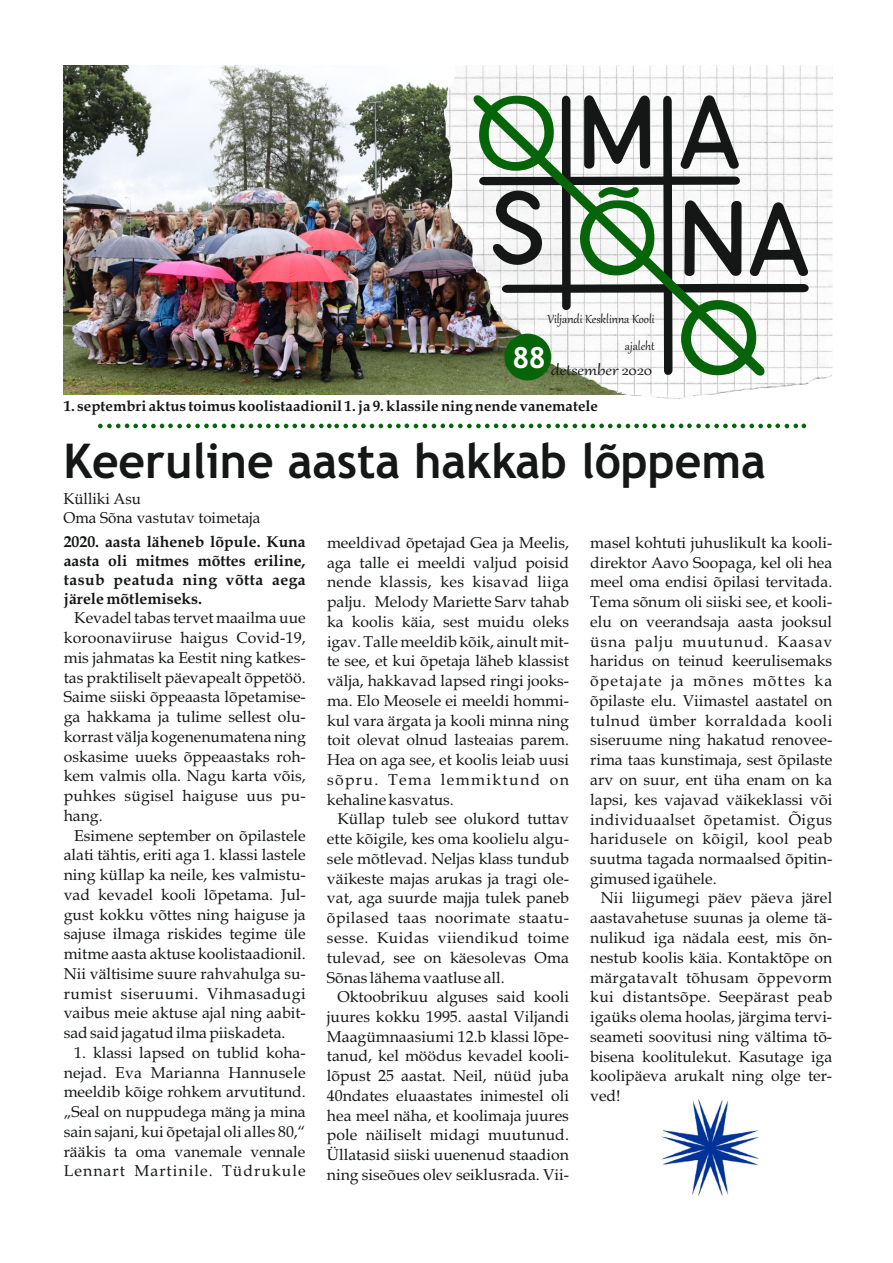
<style>
.page{position:relative;width:893px;height:1263px;background:#fff}
.page>*{position:absolute;margin:0;border:0;box-sizing:border-box;transform-origin:0 0}
.t1{font:700 48px "Trebuchet MS";color:#151616;scale:.96 1}
.t2{font:18px "Gabriola";color:#151616;scale:1.17 1}
.t3{font:15.75px/19.8px "Book Antiqua";color:#151616;text-align:justify}
.t4{font:700 15.75px/18.9px "Book Antiqua";letter-spacing:.015em;color:#151616;text-align:justify}
.t5{font:15.75px/19.6px "Book Antiqua";color:#151616;scale:.96 1}
.t6{font:700 15px "Book Antiqua";color:#151616}
.t7{font:14.55px/26.7px "Gabriola";color:#151616;text-align:right}
</style>
<div class="page">
<img style="left:64px;top:66px;width:381px;height:329px">
<svg style="left:98px;top:423px;width:708px;height:5px"></svg>
<img style="left:445px;top:66px;width:387px;height:333px">
<svg style="left:767px;top:93px;width:44px;height:284px"></svg>
<svg style="left:469px;top:92px;width:298px;height:287px"></svg>
<div style="left:504px;top:334px;width:47px;height:46px;background:#056508;border-radius:50%"></div>
<img style="left:662px;top:1099px;width:97px;height:97px">
<p class="t7" style="left:547px;top:307px;width:109px">Viljandi Kesklinna Kooli ajaleht</p>
<p class="t2" style="left:513px;top:362px;width:121px"><sup>88</sup> detsember 2020</p>
<p class="t6" style="left:64px;top:401px;width:536px">1. septembri aktus toimus koolistaadionil 1. ja 9. klassile ning nende vanematele</p>
<h1 class="t1" style="left:63px;top:442px;width:733px">Keeruline aasta hakkab lõppema</h1>
<p class="t5" style="left:63px;top:490px;width:207px">Külliki Asu<br>Oma Sõna vastutav toimetaja</p>
<p class="t4" style="left:64px;top:534px;width:244px">2020. aasta läheneb lõpule. Kuna aasta oli mitmes mõttes eriline, tasub peatuda ning võtta aega järele mõtlemiseks.</p>
<p class="t3" style="left:64px;top:610px;width:244px;text-indent:11px">Kevadel tabas tervet maailma uue koroonaviiruse haigus Covid-19, mis jahmatas ka Eestit ning katkes&shy;tas praktiliselt päevapealt õppetöö.<br>Saime siiski õppeaasta lõpetamise&shy;ga hakkama ja tulime sellest olu&shy;korrast välja kogenenumatena ning oskasime uueks õppeaastaks roh&shy;kem valmis olla. Nagu karta võis, puhkes sügisel haiguse uus pu&shy;hang.</p>
<p class="t3" style="left:64px;top:827px;width:244px;text-indent:11px">Esimene september on õpilastele alati tähtis, eriti aga 1. klassi lastele ning küllap ka neile, kes valmistu&shy;vad kevadel kooli lõpetama. Jul&shy;gust kokku võttes ning haiguse ja sajuse ilmaga riskides tegime üle mitme aasta aktuse koolistaadionil.<br>Nii vältisime suure rahvahulga su&shy;rumist siseruumi. Vihmasadugi vaibus meie aktuse ajal ning aabit&shy;sad said jagatud ilma piiskadeta.</p>
<p class="t3" style="left:64px;top:1044px;width:244px;text-indent:11px">1. klassi lapsed on tublid koha&shy;nejad. Eva Marianna Hannusele meeldib kõige rohkem arvutitund. „Seal on nuppudega mäng ja mina sain sajani, kui õpetajal oli alles 80,“ rääkis ta oma vanemale vennale Lennart Martinile. Tüdrukule</p>
<p class="t3" style="left:327px;top:534px;width:244px">meeldivad õpetajad Gea ja Meelis, aga talle ei meeldi valjud poisid nende klassis, kes kisavad liiga palju. Melody Mariette Sarv tahab ka koolis käia, sest muidu oleks igav. Talle meeldib kõik, ainult mit&shy;te see, et kui õpetaja läheb klassist välja, hakkavad lapsed ringi jooks&shy;ma. Elo Meosele ei meeldi hommi&shy;kul vara ärgata ja kooli minna ning toit olevat olnud lasteaias parem.<br>Hea on aga see, et koolis leiab uusi sõpru. Tema lemmiktund on kehaline kasvatus.</p>
<p class="t3" style="left:327px;top:811px;width:244px;text-indent:11px">Küllap tuleb see olukord tuttav ette kõigile, kes oma koolielu algu&shy;sele mõtlevad. Neljas klass tundub väikeste majas arukas ja tragi ole&shy;vat, aga suurde majja tulek paneb õpilased taas noorimate staatu&shy;sesse. Kuidas viiendikud toime tulevad, see on käesolevas Oma Sõnas lähema vaatluse all.</p>
<p class="t3" style="left:327px;top:989px;width:244px;text-indent:11px">Oktoobrikuu alguses said kooli juures kokku 1995. aastal Viljandi Maagümnaasiumi 12.b klassi lõpe&shy;tanud, kel möödus kevadel kooli&shy;lõpust 25 aastat. Neil, nüüd juba 40ndates eluaastates inimestel oli hea meel näha, et koolimaja juures pole näiliselt midagi muutunud.<br>Üllatasid siiski uuenenud staadion ning siseõues olev seiklusrada. Vii-</p>
<p class="t3" style="left:590px;top:534px;width:244px">masel kohtuti juhuslikult ka kooli&shy;direktor Aavo Soopaga, kel oli hea meel oma endisi õpilasi tervitada.<br>Tema sõnum oli siiski see, et kooli&shy;elu on veerandsaja aasta jooksul üsna palju muutunud. Kaasav haridus on teinud keerulisemaks õpetajate ja mõnes mõttes ka õpilaste elu. Viimastel aastatel on tulnud ümber korraldada kooli siseruume ning hakatud renovee&shy;rima taas kunstimaja, sest õpilaste arv on suur, ent üha enam on ka lapsi, kes vajavad väikeklassi või individuaalset õpetamist. Õigus haridusele on kõigil, kool peab suutma tagada normaalsed õpitin&shy;gimused igaühele.</p>
<p class="t3" style="left:590px;top:890px;width:244px;text-indent:11px">Nii liigumegi päev päeva järel aastavahetuse suunas ja oleme tä&shy;nulikud iga nädala eest, mis õn&shy;nestub koolis käia. Kontaktõpe on märgatavalt tõhusam õppevorm kui distantsõpe. Seepärast peab igaüks olema hoolas, järgima tervi&shy;seameti soovitusi ning vältima tõ&shy;bisena koolitulekut. Kasutage iga koolipäeva arukalt ning olge ter&shy;ved!</p>
</div>
